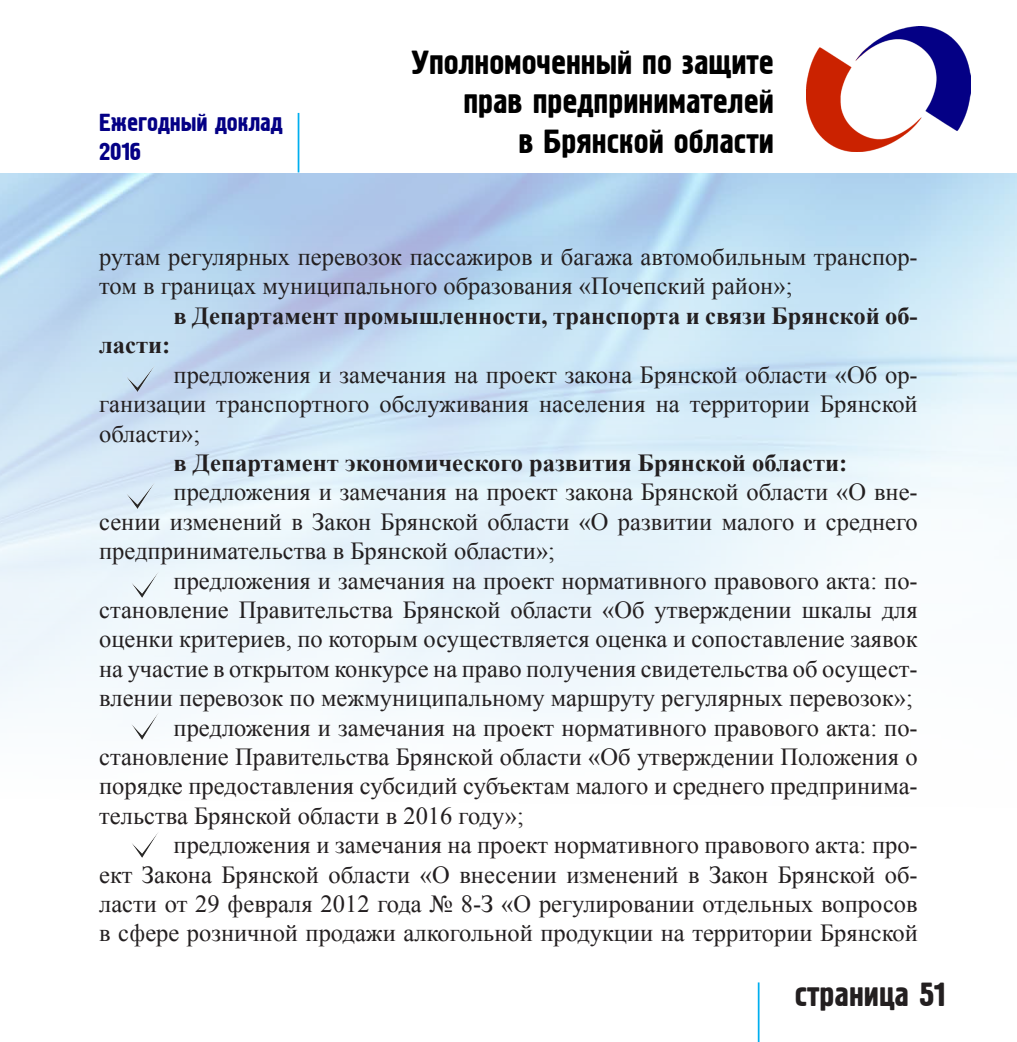
<style>
.page{position:relative;width:1017px;height:1042px;background:#fff}
.page>*{position:absolute;margin:0;border:0;box-sizing:border-box;transform-origin:0 0}
.t1{font:33.25px/39.9px "Hermes";color:#000;text-align:right}
.t2{font:33.25px "Hermes";color:#231f20}
.t3{font:24.5px/29.4px "Times New Roman";color:#231f20;text-align:justify}
.t4{font:700 24.5px "Times New Roman";color:#231f20}
.t5{font:24.5px/29.4px "Hermes";color:#040085}
</style>
<div class="page">
<hr style="left:758px;top:982px;width:1px;height:60px;background:#00aeef">
<hr style="left:298px;top:113px;width:1px;height:59px;background:#00aeef">
<img style="left:806px;top:27px;width:164px;height:125px">
<img style="left:127px;top:366px;width:27px;height:26px">
<img style="left:127px;top:483px;width:27px;height:26px">
<img style="left:131px;top:571px;width:28px;height:26px">
<img style="left:131px;top:713px;width:28px;height:26px">
<img style="left:131px;top:832px;width:28px;height:25px">
<p class="t5" style="left:99px;top:108px;width:185px">Ежегодный доклад<br>2016</p>
<h1 class="t1" style="left:411px;top:43px;width:364px">Уполномоченный по защите прав предпринимателей<br>в Брянской области</h1>
<p class="t3" style="left:99px;top:242px;width:820px">рутам регулярных перевозок пассажиров и багажа автомобильным транспор&shy;том в границах муниципального образования «Почепский район»;</p>
<p class="t4" style="left:174px;top:299px;width:746px">в Департамент промышленности, транспорта и связи Брянской об-</p>
<p class="t4" style="left:99px;top:328px;width:73px">ласти:</p>
<p class="t3" style="left:99px;top:359px;width:820px;text-indent:74px">предложения и замечания на проект закона Брянской области «Об ор&shy;ганизации транспортного обслуживания населения на территории Брянской области»;</p>
<p class="t4" style="left:174px;top:446px;width:675px">в Департамент экономического развития Брянской области:</p>
<p class="t3" style="left:99px;top:477px;width:820px;text-indent:74px">предложения и замечания на проект закона Брянской области «О вне&shy;сении изменений в Закон Брянской области «О развитии малого и среднего предпринимательства в Брянской области»;</p>
<p class="t3" style="left:99px;top:565px;width:820px;text-indent:74px">предложения и замечания на проект нормативного правового акта: по&shy;становление Правительства Брянской области «Об утверждении шкалы для оценки критериев, по которым осуществляется оценка и сопоставление заявок на участие в открытом конкурсе на право получения свидетельства об осущест&shy;влении перевозок по межмуниципальному маршруту регулярных перевозок»;</p>
<p class="t3" style="left:99px;top:712px;width:820px;text-indent:74px">предложения и замечания на проект нормативного правового акта: по&shy;становление Правительства Брянской области «Об утверждении Положения о порядке предоставления субсидий субъектам малого и среднего предпринима&shy;тельства Брянской области в 2016 году»;</p>
<p class="t3" style="left:99px;top:830px;width:820px;text-indent:74px">предложения и замечания на проект нормативного правового акта: про&shy;ект Закона Брянской области «О внесении изменений в Закон Брянской об&shy;ласти от 29 февраля 2012 года № 8-З «О регулировании отдельных вопросов в сфере розничной продажи алкогольной продукции на территории Брянской</p>
<h1 class="t2" style="left:795px;top:976px;width:152px">страница 51</h1>
</div>
